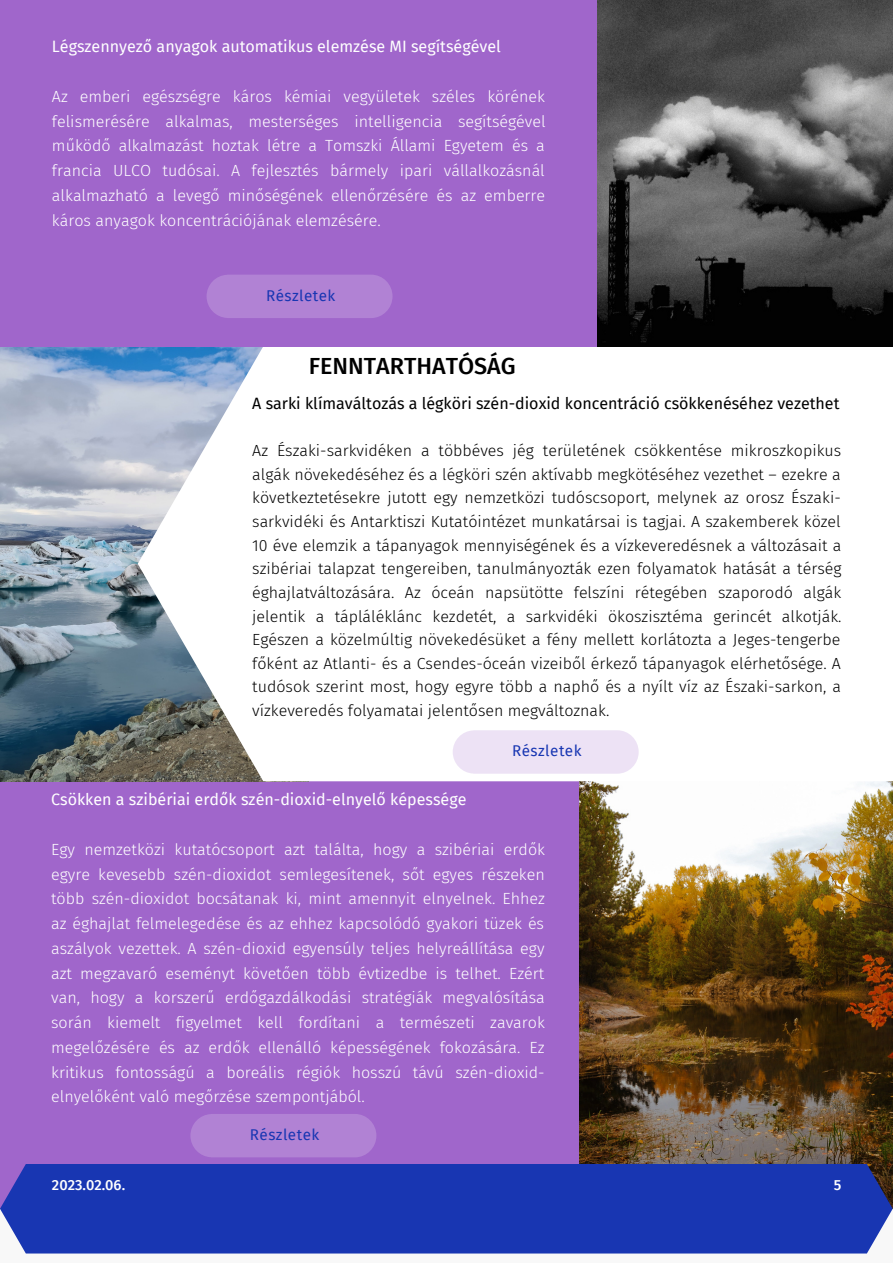
<style>
.page{position:relative;width:893px;height:1264px;background:#fff}
.page>*{position:absolute;margin:0;border:0;box-sizing:border-box;transform-origin:0 0}
.t1{font:500 23.25px "Fira Sans";color:#000}
.t2{font:300 16.05px/24.8px "Fira Sans";color:#fff;text-align:justify}
.t3{font:300 16.05px/23.5px "Fira Sans";color:#000;text-align:justify}
.t4{font:16.05px "Fira Sans";color:#fff}
.t5{font:16.05px "Fira Sans";color:#000}
.t6{font:15.3px "Fira Sans";letter-spacing:.03em;color:#1836b2}
.t7{font:500 14.55px "Fira Sans";color:#fff}
</style>
<div class="page">
<div style="left:0;top:781px;width:627px;height:427px;background:#a066cb"></div>
<img style="left:580px;top:781px;width:312px;height:382px">
<img style="left:0;top:346px;width:138px;height:435px">
<div style="left:0;top:1163px;width:892px;height:90px;background:#1836b2"></div>
<svg style="left:138px;top:346px;width:754px;height:435px"></svg>
<div style="left:452px;top:730px;width:186px;height:43px;background:#ede2f5;border-radius:21px"></div>
<div style="left:190px;top:1113px;width:186px;height:44px;background:#b182d4;border-radius:21px"></div>
<div style="left:0;top:0;width:645px;height:346px;background:#a066cb"></div>
<img style="left:598px;top:0;width:294px;height:346px">
<div style="left:206px;top:274px;width:186px;height:44px;background:#b182d4;border-radius:21px"></div>
<p class="t4" style="left:52px;top:37px;width:450px">Légszennyező anyagok automatikus elemzése MI segítségével</p>
<p class="t2" style="left:52px;top:84px;width:495px">Az emberi egészségre káros kémiai vegyületek széles körének felismerésére alkalmas, mesterséges intelligencia segítségével működő alkalmazást hoztak létre a Tomszki Állami Egyetem és a francia ULCO tudósai. A fejlesztés bármely ipari vállalkozásnál alkalmazható a levegő minőségének ellenőrzésére és az emberre káros anyagok koncentrációjának elemzésére.</p>
<p class="t6" style="left:266px;top:286px;width:71px">Részletek</p>
<h1 class="t1" style="left:309px;top:352px;width:208px">FENNTARTHATÓSÁG</h1>
<p class="t5" style="left:252px;top:394px;width:588px">A sarki klímaváltozás a légköri szén-dioxid koncentráció csökkenéséhez vezethet</p>
<p class="t3" style="left:252px;top:439px;width:590px">Az Északi-sarkvidéken a többéves jég területének csökkentése mikroszkopikus algák növekedéséhez és a légköri szén aktívabb megkötéséhez vezethet – ezekre a következtetésekre jutott egy nemzetközi tudóscsoport, melynek az orosz Északi&shy;sarkvidéki és Antarktiszi Kutatóintézet munkatársai is tagjai. A szakemberek közel 10 éve elemzik a tápanyagok mennyiségének és a vízkeveredésnek a változásait a szibériai talapzat tengereiben, tanulmányozták ezen folyamatok hatását a térség éghajlatváltozására. Az óceán napsütötte felszíni rétegében szaporodó algák jelentik a tápláléklánc kezdetét, a sarkvidéki ökoszisztéma gerincét alkotják.<br>Egészen a közelmúltig növekedésüket a fény mellett korlátozta a Jeges-tengerbe főként az Atlanti- és a Csendes-óceán vizeiből érkező tápanyagok elérhetősége. A tudósok szerint most, hogy egyre több a naphő és a nyílt víz az Északi-sarkon, a vízkeveredés folyamatai jelentősen megváltoznak.</p>
<p class="t6" style="left:512px;top:742px;width:71px">Részletek</p>
<p class="t4" style="left:51px;top:790px;width:417px">Csökken a szibériai erdők szén-dioxid-elnyelő képessége</p>
<p class="t2" style="left:51px;top:837px;width:495px">Egy nemzetközi kutatócsoport azt találta, hogy a szibériai erdők egyre kevesebb szén-dioxidot semlegesítenek, sőt egyes részeken több szén-dioxidot bocsátanak ki, mint amennyit elnyelnek. Ehhez az éghajlat felmelegedése és az ehhez kapcsolódó gyakori tüzek és aszályok vezettek. A szén-dioxid egyensúly teljes helyreállítása egy azt megzavaró eseményt követően több évtizedbe is telhet. Ezért van, hogy a korszerű erdőgazdálkodási stratégiák megvalósítása során kiemelt figyelmet kell fordítani a természeti zavarok megelőzésére és az erdők ellenálló képességének fokozására. Ez kritikus fontosságú a boreális régiók hosszú távú szén-dioxid&shy;elnyelőként való megőrzése szempontjából.</p>
<p class="t6" style="left:250px;top:1125px;width:71px">Részletek</p>
<p class="t7" style="left:52px;top:1176px;width:75px">2023.02.06.</p>
<p class="t7" style="left:833px;top:1176px;width:9px">5</p>
</div>
